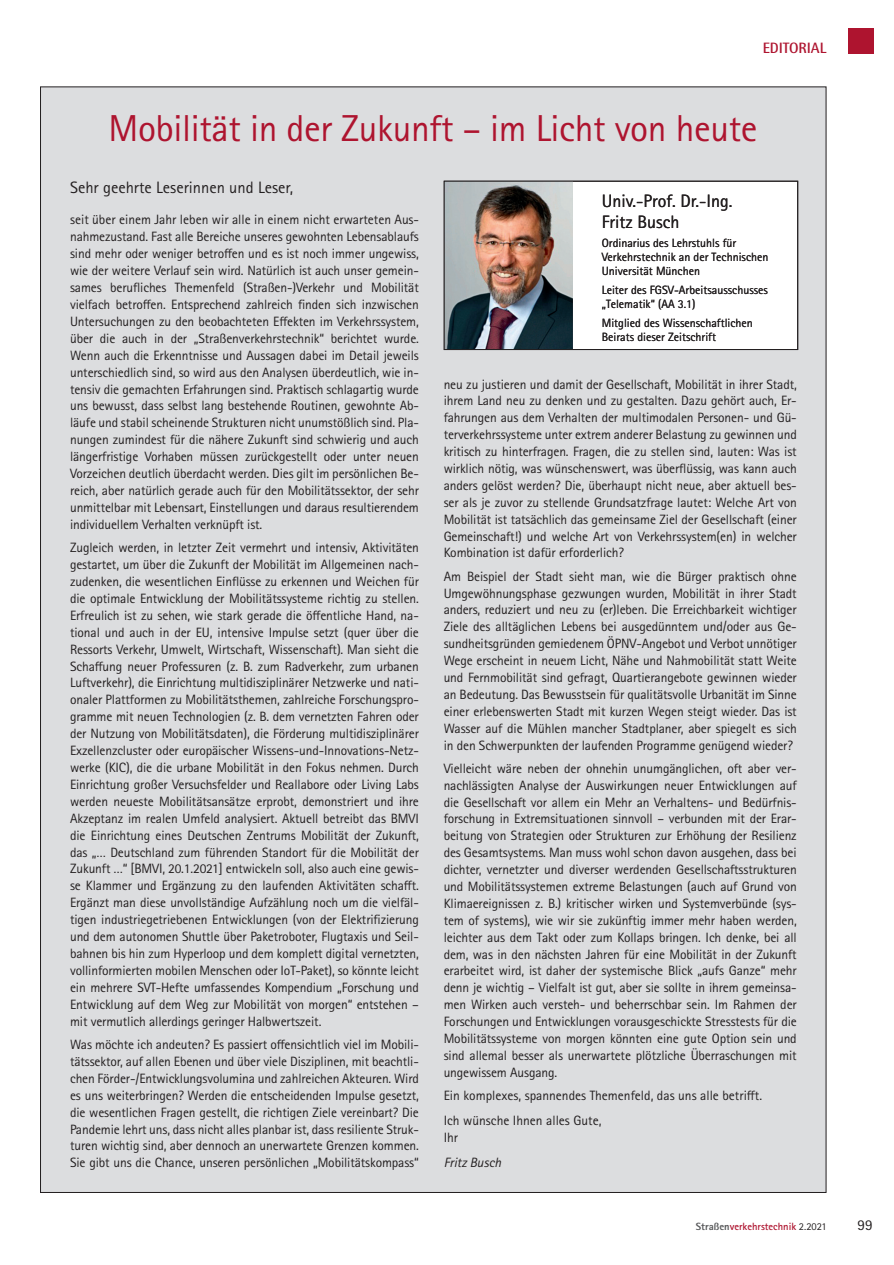
<style>
.page{position:relative;width:894px;height:1265px;background:#fff}
.page>*{position:absolute;margin:0;border:0;box-sizing:border-box;transform-origin:0 0}
.t1{font:37.5px "Rotis Sans Serif W1 G";letter-spacing:-.01em;color:#ae142f}
.t2{font:18px/21.6px "Rotis Sans Serif W1 G";color:#231f20}
.t3{font:16.5px "Rotis Sans Serif W1 G";color:#231f20}
.t4{font:700 15px "Rotis Semi Sans W1 G";letter-spacing:-.005em;color:#ae142f}
.t5{font:15px "Rotis Sans Serif W1 G";color:#231f20}
.t6{font:13.5px/17px "Rotis Sans Serif W1 G";letter-spacing:-.01em;color:#231f20;text-align:justify}
.t7{font:italic 13.5px "Rotis Sans Serif W1 G";color:#231f20}
.t8{font:12px/14.2px "Rotis Sans Serif W1 G";color:#231f20}
.t9{font:700 10.5px "Rotis Sans Serif W1 G";color:#ae142f}
.s1{font-weight:800;color:#57585a}
.s2{font-weight:400;color:#231f20}
</style>
<div class="page">
<div style="left:848px;top:28px;width:25px;height:26px;background:#ae142f"></div>
<div style="left:40px;top:87px;width:786px;height:1105px;background:#dcdddf"></div>
<div style="left:444px;top:181px;width:353px;height:168px;background:#fff"></div>
<img style="left:446px;top:183px;width:126px;height:165px">
<div style="left:444px;top:181px;width:353px;height:169px;border:1px solid #231f20"></div>
<p class="t4" style="left:762px;top:38px;width:65px">EDITORIAL</p>
<h1 class="t1" style="left:109px;top:106px;width:650px">Mobilität in der Zukunft – im Licht von heute</h1>
<p class="t3" style="left:70px;top:177px;width:224px">Sehr geehrte Leserinnen und Leser,</p>
<p class="t6" style="left:70px;top:211px;width:350px">seit über einem Jahr leben wir alle in einem nicht erwarteten Aus&shy;nahmezustand. Fast alle Bereiche unseres gewohnten Lebensablaufs sind mehr oder weniger betroffen und es ist noch immer ungewiss, wie der weitere Verlauf sein wird. Natürlich ist auch unser gemein&shy;sames berufliches Themenfeld (Straßen-)Verkehr und Mobilität vielfach betroffen. Entsprechend zahlreich finden sich inzwischen Untersuchungen zu den beobachteten Effekten im Verkehrssystem, über die auch in der „Straßenverkehrstechnik“ berichtet wurde.<br>Wenn auch die Erkenntnisse und Aussagen dabei im Detail jeweils unterschiedlich sind, so wird aus den Analysen überdeutlich, wie in&shy;tensiv die gemachten Erfahrungen sind. Praktisch schlagartig wurde uns bewusst, dass selbst lang bestehende Routinen, gewohnte Ab&shy;läufe und stabil scheinende Strukturen nicht unumstößlich sind. Pla&shy;nungen zumindest für die nähere Zukunft sind schwierig und auch längerfristige Vorhaben müssen zurückgestellt oder unter neuen Vorzeichen deutlich überdacht werden. Dies gilt im persönlichen Be&shy;reich, aber natürlich gerade auch für den Mobilitätssektor, der sehr unmittelbar mit Lebensart, Einstellungen und daraus resultierendem individuellem Verhalten verknüpft ist.</p>
<p class="t6" style="left:70px;top:539px;width:350px">Zugleich werden, in letzter Zeit vermehrt und intensiv, Aktivitäten gestartet, um über die Zukunft der Mobilität im Allgemeinen nach&shy;zudenken, die wesentlichen Einflüsse zu erkennen und Weichen für die optimale Entwicklung der Mobilitätssysteme richtig zu stellen.<br>Erfreulich ist zu sehen, wie stark gerade die öffentliche Hand, na&shy;tional und auch in der EU, intensive Impulse setzt (quer über die Ressorts Verkehr, Umwelt, Wirtschaft, Wissenschaft). Man sieht die Schaffung neuer Professuren (z. B. zum Radverkehr, zum urbanen Luftverkehr), die Einrichtung multidisziplinärer Netzwerke und nati&shy;onaler Plattformen zu Mobilitätsthemen, zahlreiche Forschungspro&shy;gramme mit neuen Technologien (z. B. dem vernetzten Fahren oder der Nutzung von Mobilitätsdaten), die Förderung multidisziplinärer Exzellenzcluster oder europäischer Wissens-und-Innovations-Netz&shy;werke (KIC), die die urbane Mobilität in den Fokus nehmen. Durch Einrichtung großer Versuchsfelder und Reallabore oder Living Labs werden neueste Mobilitätsansätze erprobt, demonstriert und ihre Akzeptanz im realen Umfeld analysiert. Aktuell betreibt das BMVI die Einrichtung eines Deutschen Zentrums Mobilität der Zukunft, das „… Deutschland zum führenden Standort für die Mobilität der Zukunft …“ [BMVI, 20.1.2021] entwickeln soll, also auch eine gewis&shy;se Klammer und Ergänzung zu den laufenden Aktivitäten schafft.<br>Ergänzt man diese unvollständige Aufzählung noch um die vielfäl&shy;tigen industriegetriebenen Entwicklungen (von der Elektrifizierung und dem autonomen Shuttle über Paketroboter, Flugtaxis und Seil&shy;bahnen bis hin zum Hyperloop und dem komplett digital vernetzten, vollinformierten mobilen Menschen oder IoT-Paket), so könnte leicht ein mehrere SVT-Hefte umfassendes Kompendium „Forschung und Entwicklung auf dem Weg zur Mobilität von morgen“ entstehen – mit vermutlich allerdings geringer Halbwertszeit.</p>
<p class="t6" style="left:70px;top:1035px;width:350px">Was möchte ich andeuten? Es passiert offensichtlich viel im Mobili&shy;tätssektor, auf allen Ebenen und über viele Disziplinen, mit beachtli&shy;chen Förder-/Entwicklungsvolumina und zahlreichen Akteuren. Wird es uns weiterbringen? Werden die entscheidenden Impulse gesetzt, die wesentlichen Fragen gestellt, die richtigen Ziele vereinbart? Die Pandemie lehrt uns, dass nicht alles planbar ist, dass resiliente Struk&shy;turen wichtig sind, aber dennoch an unerwartete Grenzen kommen.<br>Sie gibt uns die Chance, unseren persönlichen „Mobilitätskompass“</p>
<h2 class="t2" style="left:601px;top:190px;width:132px">Univ.-Prof. Dr.-Ing.<br>Fritz Busch</h2>
<p class="t8" style="left:601px;top:236px;width:168px">Ordinarius des Lehrstuhls für<br>Verkehrstechnik an der Technischen<br>Universität München</p>
<p class="t8" style="left:601px;top:283px;width:168px">Leiter des FGSV-Arbeitsausschusses „Telematik“ (AA 3.1)</p>
<p class="t8" style="left:601px;top:315px;width:153px">Mitglied des Wissenschaftlichen<br>Beirats dieser Zeitschrift</p>
<p class="t6" style="left:443px;top:376px;width:354px">neu zu justieren und damit der Gesellschaft, Mobilität in ihrer Stadt, ihrem Land neu zu denken und zu gestalten. Dazu gehört auch, Er&shy;fahrungen aus dem Verhalten der multimodalen Personen- und Gü&shy;terverkehrssysteme unter extrem anderer Belastung zu gewinnen und kritisch zu hinterfragen. Fragen, die zu stellen sind, lauten: Was ist wirklich nötig, was wünschenswert, was überflüssig, was kann auch anders gelöst werden? Die, überhaupt nicht neue, aber aktuell bes&shy;ser als je zuvor zu stellende Grundsatzfrage lautet: Welche Art von Mobilität ist tatsächlich das gemeinsame Ziel der Gesellschaft (einer Gemeinschaft!) und welche Art von Verkehrssystem(en) in welcher Kombination ist dafür erforderlich?</p>
<p class="t6" style="left:443px;top:568px;width:354px">Am Beispiel der Stadt sieht man, wie die Bürger praktisch ohne Umgewöhnungsphase gezwungen wurden, Mobilität in ihrer Stadt anders, reduziert und neu zu (er)leben. Die Erreichbarkeit wichtiger Ziele des alltäglichen Lebens bei ausgedünntem und/oder aus Ge&shy;sundheitsgründen gemiedenem ÖPNV-Angebot und Verbot unnötiger Wege erscheint in neuem Licht, Nähe und Nahmobilität statt Weite und Fernmobilität sind gefragt, Quartierangebote gewinnen wieder an Bedeutung. Das Bewusstsein für qualitätsvolle Urbanität im Sinne einer erlebenswerten Stadt mit kurzen Wegen steigt wieder. Das ist Wasser auf die Mühlen mancher Stadtplaner, aber spiegelt es sich in den Schwerpunkten der laufenden Programme genügend wieder?</p>
<p class="t6" style="left:443px;top:760px;width:354px">Vielleicht wäre neben der ohnehin unumgänglichen, oft aber ver&shy;nachlässigten Analyse der Auswirkungen neuer Entwicklungen auf die Gesellschaft vor allem ein Mehr an Verhaltens- und Bedürfnis&shy;forschung in Extremsituationen sinnvoll – verbunden mit der Erar&shy;beitung von Strategien oder Strukturen zur Erhöhung der Resilienz des Gesamtsystems. Man muss wohl schon davon ausgehen, dass bei dichter, vernetzter und diverser werdenden Gesellschaftsstrukturen und Mobilitätssystemen extreme Belastungen (auch auf Grund von Klimaereignissen z. B.) kritischer wirken und Systemverbünde (sys&shy;tem of systems), wie wir sie zukünftig immer mehr haben werden, leichter aus dem Takt oder zum Kollaps bringen. Ich denke, bei all dem, was in den nächsten Jahren für eine Mobilität in der Zukunft erarbeitet wird, ist daher der systemische Blick „aufs Ganze“ mehr denn je wichtig – Vielfalt ist gut, aber sie sollte in ihrem gemeinsa&shy;men Wirken auch versteh- und beherrschbar sein. Im Rahmen der Forschungen und Entwicklungen vorausgeschickte Stresstests für die Mobilitätssysteme von morgen könnten eine gute Option sein und sind allemal besser als unerwartete plötzliche Überraschungen mit ungewissem Ausgang.</p>
<p class="t6" style="left:443px;top:1082px;width:320px;line-height:25.3px">Ein komplexes, spannendes Themenfeld, das uns alle betrifft.<br>Ich wünsche Ihnen alles Gute,</p>
<p class="t6" style="left:443px;top:1129px;width:16px">Ihr</p>
<p class="t7" style="left:443px;top:1154px;width:59px">Fritz Busch</p>
<p class="t9" style="left:695px;top:1219px;width:133px"><span class="s1">Straßen</span>verkehrstechnik <span class="s2">2.2021</span></p>
<p class="t5" style="left:857px;top:1215px;width:16px">99</p>
</div>
